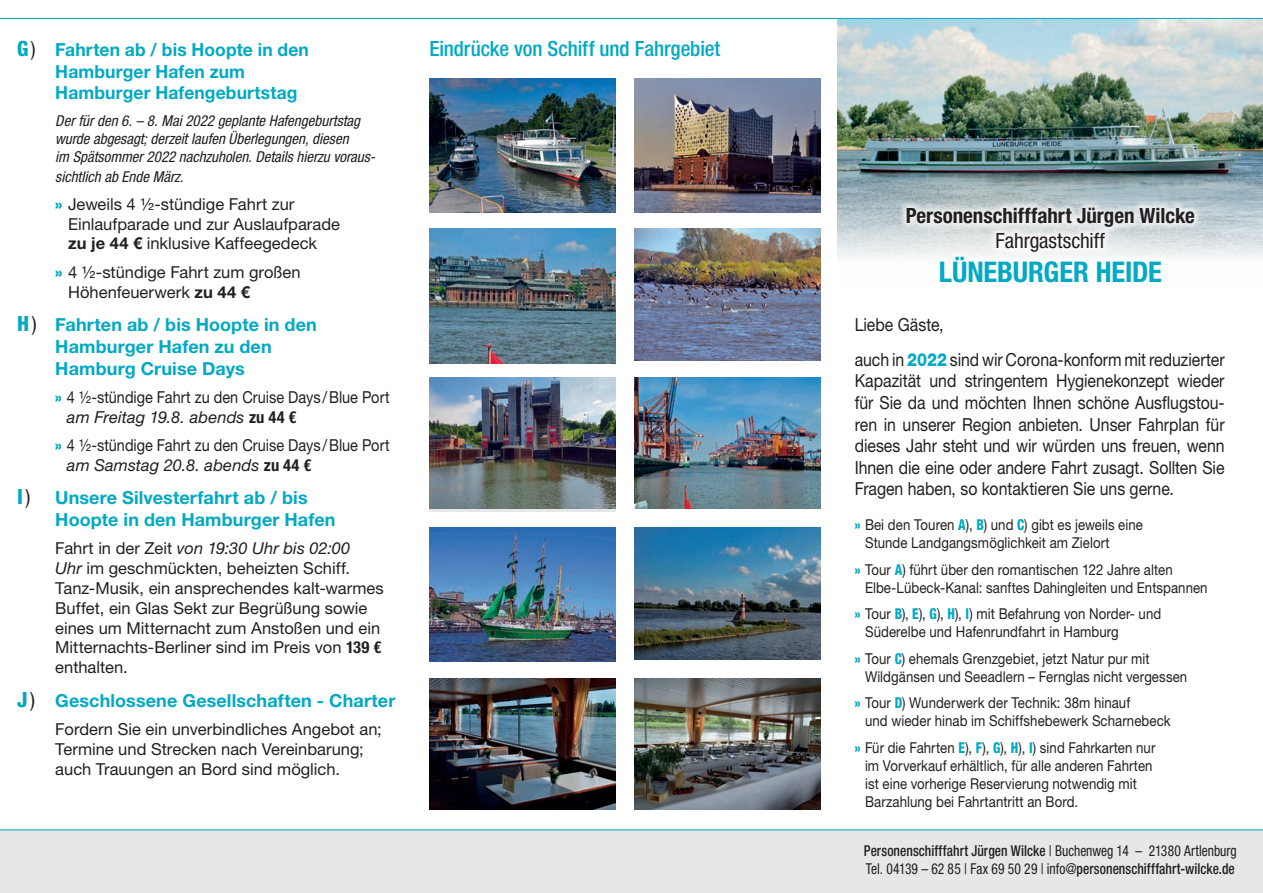
<style>
.page{position:relative;width:1263px;height:893px;background:#fff}
.page>*{position:absolute;margin:0;border:0;box-sizing:border-box;transform-origin:0 0}
.t1{font:700 condensed 28.5px "Helvetica Neue LT Std";letter-spacing:-.005em;color:#01a9c4}
.t2{font:700 condensed 21px "Helvetica Neue LT Std";color:#231f20}
.t3{font:500 condensed 21px "Helvetica Neue LT Std";letter-spacing:-.005em;color:#01a9c4}
.t4{font:condensed 21px "Helvetica Neue LT Std";letter-spacing:-.005em;color:#231f20}
.t5{font:18px/21.6px "Helvetica Neue LT Std";letter-spacing:-.005em;color:#231f20;scale:.88 1}
.t6{font:700 18px/21.6px "Helvetica Neue LT Std";letter-spacing:.005em;color:#01a9c4}
.t7{font:16.5px/19.8px "Helvetica Neue LT Std";color:#231f20}
.t8{font:16.5px/19.8px "Helvetica Neue LT Std";color:#231f20;scale:.88 1}
.t9{font:15px/18px "Helvetica Neue LT Std";letter-spacing:.005em;color:#231f20;scale:.88 1}
.t10{font:italic condensed 15px/18px "Helvetica Neue LT Std";color:#231f20}
.t11{font:500 condensed 15px/18px "Helvetica Neue LT Std";letter-spacing:.005em;color:#231f20;scale:.9 1}
.s1{font-weight:800;font-stretch:condensed;font-size:21px}
.s2{font-weight:400;font-stretch:condensed;font-size:21px;color:#231f20}
.s3{font-weight:900;color:#01a9c4}
.s4{font-weight:700}
.s5{font-style:italic}
.s6{font-weight:700;font-stretch:condensed}
.s7{font-weight:800;color:#01a9c4}
.s8{font-weight:800;font-stretch:condensed;color:#01a9c4}
.s9{font-weight:400}
</style>
<div class="page">
<img style="left:634px;top:78px;width:187px;height:134px">
<img style="left:634px;top:229px;width:187px;height:131px">
<img style="left:634px;top:378px;width:187px;height:131px">
<img style="left:634px;top:528px;width:187px;height:131px">
<img style="left:634px;top:678px;width:187px;height:132px">
<img style="left:429px;top:78px;width:187px;height:135px">
<img style="left:429px;top:229px;width:187px;height:134px">
<img style="left:429px;top:377px;width:187px;height:132px">
<img style="left:429px;top:528px;width:187px;height:134px">
<img style="left:429px;top:678px;width:187px;height:132px">
<img style="left:838px;top:19px;width:425px;height:240px">
<div style="left:898px;top:199px;width:305px;height:92px;background:#fff;opacity:.75"></div>
<div style="left:0;top:830px;width:1263px;height:63px;background:#e6e7e9"></div>
<hr style="left:0;top:18px;width:1263px;height:1px;background:#01a9c4">
<p class="t6" style="left:55px;top:38px;width:255px;text-indent:-38px"><span class="s1">G</span><span class="s2">)</span> Fahrten ab / bis Hoopte in den<br>Hamburger Hafen zum<br>Hamburger Hafengeburtstag</p>
<p class="t10" style="left:55px;top:112px;width:322px">Der für den 6. – 8. Mai 2022 geplante Hafengeburtstag wurde abgesagt; derzeit laufen Überlegungen, diesen<br>im Spätsommer 2022 nachzuholen. Details hierzu voraus-</p>
<p class="t10" style="left:55px;top:168px;width:130px">sichtlich ab Ende März.</p>
<p class="t7" style="left:68px;top:194px;width:273px;text-indent:-13px"><span class="s3">»</span> Jeweils 4 ½-stündige Fahrt zur<br>Einlaufparade und zur Auslaufparade <span class="s4">zu je 44 €</span> inklusive Kaffeegedeck</p>
<p class="t7" style="left:68px;top:262px;width:234px;text-indent:-13px"><span class="s3">»</span> 4 ½-stündige Fahrt zum großen<br>Höhenfeuerwerk <span class="s4">zu 44 €</span></p>
<p class="t6" style="left:55px;top:314px;width:263px;text-indent:-38px"><span class="s1">H</span><span class="s2">)</span> Fahrten ab / bis Hoopte in den<br>Hamburger Hafen zu den<br>Hamburg Cruise Days</p>
<p class="t8" style="left:67px;top:387px;width:368px;text-indent:-12px"><span class="s3">»</span> 4 ½-stündige Fahrt zu den Cruise Days /Blue Port <span class="s5">am Freitag 19.8. abends</span> <span class="s6">zu 44 €</span></p>
<p class="t8" style="left:67px;top:435px;width:368px;text-indent:-12px"><span class="s3">»</span> 4 ½-stündige Fahrt zu den Cruise Days /Blue Port <span class="s5">am Samstag 20.8. abends</span> <span class="s6">zu 44 €</span></p>
<p class="t6" style="left:55px;top:487px;width:282px;text-indent:-38px"><span class="s1">I</span><span class="s2">)</span> Unsere Silvesterfahrt ab / bis<br>Hoopte in den Hamburger Hafen</p>
<p class="t7" style="left:55px;top:538px;width:330px">Fahrt in der Zeit <span class="s5">von 19:30 Uhr bis 02:00<br>Uhr</span> im geschmückten, beheizten Schiff.<br>Tanz-Musik, ein ansprechendes kalt-warmes Buffet, ein Glas Sekt zur Begrüßung sowie eines um Mitternacht zum Anstoßen und ein Mitternachts-Berliner sind im Preis von <span class="s6">139 € </span>enthalten.</p>
<p class="t6" style="left:17px;top:689px;width:380px"><span class="s1">J</span> <span class="s2">)</span> Geschlossene Gesellschaften - Charter</p>
<p class="t7" style="left:55px;top:719px;width:328px">Fordern Sie ein unverbindliches Angebot an;<br>Termine und Strecken nach Vereinbarung; auch Trauungen an Bord sind möglich.</p>
<h2 class="t3" style="left:429px;top:36px;width:292px">Eindrücke von Schiff und Fahrgebiet</h2>
<h2 class="t2" style="left:906px;top:203px;width:291px">Personenschifffahrt Jürgen Wilcke</h2>
<h2 class="t4" style="left:996px;top:228px;width:111px">Fahrgastschiff</h2>
<h1 class="t1" style="left:939px;top:255px;width:225px">LÜNEBURGER HEIDE</h1>
<p class="t5" style="left:855px;top:308px;width:422px;line-height:34.3px">Liebe Gäste,<br>auch in <span class="s7">2022</span> sind wir Corona-konform mit reduzierter</p>
<p class="t5" style="left:855px;top:370px;width:422px;text-align:justify">Kapazität und stringentem Hygienekonzept wieder für Sie da und möchten Ihnen schöne Ausflugstou&shy;ren in unserer Region anbieten. Unser Fahrplan für dieses Jahr steht und wir würden uns freuen, wenn Ihnen die eine oder andere Fahrt zusagt. Sollten Sie Fragen haben, so kontaktieren Sie uns gerne.</p>
<p class="t9" style="left:865px;top:516px;width:317px;text-indent:-10px"><span class="s3">»</span> Bei den Touren <span class="s8">A</span>), <span class="s8">B</span>) und <span class="s8">C</span>) gibt es jeweils eine<br>Stunde Landgangsmöglichkeit am Zielort</p>
<p class="t9" style="left:865px;top:560px;width:391px;text-indent:-10px"><span class="s3">»</span> Tour <span class="s8">A</span>) führt über den romantischen 122 Jahre alten<br>Elbe-Lübeck-Kanal: sanftes Dahingleiten und Entspannen</p>
<p class="t9" style="left:865px;top:605px;width:338px;text-indent:-10px"><span class="s3">»</span> Tour <span class="s8">B</span>), <span class="s8">E</span>), <span class="s8">G</span>), <span class="s8">H</span>), <span class="s8">I</span>) mit Befahrung von Norder- und<br>Süderelbe und Hafenrundfahrt in Hamburg</p>
<p class="t9" style="left:865px;top:649px;width:368px;text-indent:-10px"><span class="s3">»</span> Tour <span class="s8">C</span>) ehemals Grenzgebiet, jetzt Natur pur mit<br>Wildgänsen und Seeadlern – Fernglas nicht vergessen</p>
<p class="t9" style="left:865px;top:694px;width:349px;text-indent:-10px"><span class="s3">»</span> Tour <span class="s8">D</span>) Wunderwerk der Technik: 38m hinauf<br>und wieder hinab im Schiffshebewerk Scharnebeck</p>
<p class="t9" style="left:865px;top:738px;width:331px;text-indent:-10px"><span class="s3">»</span> Für die Fahrten <span class="s8">E</span>), <span class="s8">F</span>), <span class="s8">G</span>), <span class="s8">H</span>), <span class="s8">I</span>) sind Fahrkarten nur im Vorverkauf erhältlich, für alle anderen Fahrten ist eine vorherige Reservierung notwendig mit Barzahlung bei Fahrtantritt an Bord.</p>
<p class="t11" style="left:864px;top:841px;width:416px">Personenschifffahrt Jürgen Wilcke <span class="s9">| Buchenweg 14 – 21380 Artlenburg<br>Tel. 04139 – 62 85 | Fax 69 50 29 | info@</span>personenschifffahrt-wilcke.de</p>
</div>
